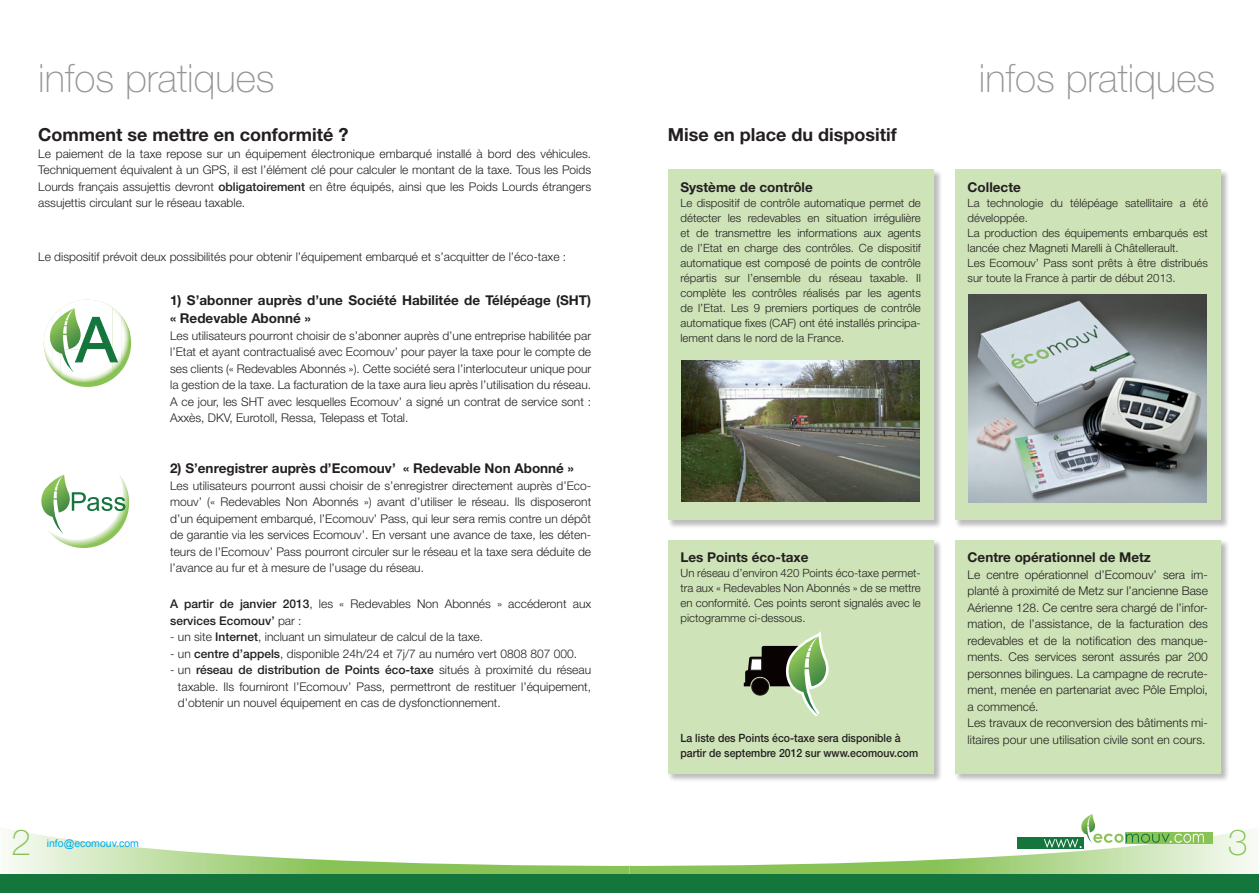
<style>
.page{position:relative;width:1259px;height:893px;background:#fff}
.page>*{position:absolute;margin:0;border:0;box-sizing:border-box;transform-origin:0 0}
.t1{font:100 39px "Helvetica Neue LT Std";color:#939598}
.t2{font:100 36px "Helvetica Neue LT Std";color:#89c356}
.t3{font:700 18px "Helvetica Neue LT Std";color:#231f20}
.t4{font:700 13.5px/18px "Helvetica Neue LT Std";color:#231f20}
.t5{font:300 12px/16.5px "Helvetica Neue LT Std";color:#231f20;text-align:justify}
.t6{font:300 11.4px/15px "Helvetica Neue LT Std";color:#231f20;text-align:justify}
.t7{font:500 11.4px/15px "Helvetica Neue LT Std";color:#231f20;scale:.92 1}
.t8{font:10.5px "Arial";color:#00aeef}
.s1{font-weight:500}
</style>
<div class="page">
<div style="left:629px;top:875px;width:630px;height:18px;background:#14763d"></div>
<div style="left:0;top:875px;width:629px;height:18px;background:#14763d"></div>
<div style="left:954px;top:540px;width:275px;height:243px;background:#231f20;opacity:.3"></div>
<div style="left:955px;top:540px;width:265px;height:234px;background:#cee3b7"></div>
<div style="left:667px;top:169px;width:275px;height:360px;background:#231f20;opacity:.3"></div>
<div style="left:668px;top:169px;width:265px;height:351px;background:#cee3b7"></div>
<div style="left:954px;top:169px;width:275px;height:360px;background:#231f20;opacity:.3"></div>
<div style="left:955px;top:169px;width:265px;height:351px;background:#cee3b7"></div>
<div style="left:667px;top:540px;width:275px;height:243px;background:#231f20;opacity:.3"></div>
<div style="left:668px;top:540px;width:265px;height:234px;background:#cee3b7"></div>
<svg style="left:744px;top:631px;width:84px;height:86px"></svg>
<img style="left:681px;top:361px;width:238px;height:140px">
<img style="left:61px;top:299px;width:52px;height:84px">
<img style="left:112px;top:312px;width:9px;height:61px">
<img style="left:54px;top:372px;width:7px;height:4px">
<img style="left:121px;top:315px;width:9px;height:49px">
<img style="left:44px;top:330px;width:2px;height:27px">
<svg style="left:46px;top:307px;width:72px;height:65px"></svg>
<svg style="left:41px;top:474px;width:89px;height:74px"></svg>
<svg style="left:0;top:814px;width:1259px;height:61px"></svg>
<img style="left:968px;top:295px;width:238px;height:208px">
<h1 class="t1" style="left:38px;top:55px;width:238px">infos pratiques</h1>
<h1 class="t1" style="left:979px;top:55px;width:238px">infos pratiques</h1>
<h3 class="t3" style="left:38px;top:124px;width:312px">Comment se mettre en conformité ?</h3>
<p class="t5" style="left:38px;top:145px;width:554px">Le paiement de la taxe repose sur un équipement électronique embarqué installé à bord des véhicules.<br>Techniquement équivalent à un GPS, il est l’élément clé pour calculer le montant de la taxe. Tous les Poids Lourds français assujettis devront <span class="s1">obligatoirement</span> en être équipés, ainsi que les Poids Lourds étrangers assujettis circulant sur le réseau taxable.</p>
<h3 class="t3" style="left:668px;top:124px;width:230px">Mise en place du dispositif</h3>
<p class="t4" style="left:967px;top:178px;width:55px">Collecte</p>
<p class="t6" style="left:967px;top:195px;width:242px;text-align:left">La technologie du télépéage satellitaire a été développée.<br>La production des équipements embarqués est lancée chez Magneti Marelli à Châtellerault.<br>Les Ecomouv’ Pass sont prêts à être distribués sur toute la France à partir de début 2013.</p>
<p class="t4" style="left:680px;top:178px;width:134px">Système de contrôle</p>
<p class="t6" style="left:680px;top:195px;width:242px">Le dispositif de contrôle automatique permet de détecter les redevables en situation irrégulière et de transmettre les informations aux agents de l’Etat en charge des contrôles. Ce dispositif automatique est composé de points de contrôle répartis sur l’ensemble du réseau taxable. Il complète les contrôles réalisés par les agents de l’Etat. Les 9 premiers portiques de contrôle automatique fixes (CAF) ont été installés principa&shy;lement dans le nord de la France.</p>
<p class="t5" style="left:38px;top:248px;width:529px">Le dispositif prévoit deux possibilités pour obtenir l’équipement embarqué et s’acquitter de l’éco-taxe :</p>
<p class="t4" style="left:170px;top:291px;width:422px">1) S’abonner auprès d’une Société Habilitée de Télépéage (SHT) « Redevable Abonné »</p>
<p class="t5" style="left:170px;top:327px;width:422px">Les utilisateurs pourront choisir de s’abonner auprès d’une entreprise habilitée par l’Etat et ayant contractualisé avec Ecomouv’ pour payer la taxe pour le compte de ses clients (« Redevables Abonnés »). Cette société sera l’interlocuteur unique pour la gestion de la taxe. La facturation de la taxe aura lieu après l’utilisation du réseau.<br>A ce jour, les SHT avec lesquelles Ecomouv’ a signé un contrat de service sont :<br>Axxès, DKV, Eurotoll, Ressa, Telepass et Total.</p>
<p class="t4" style="left:170px;top:459px;width:405px">2) S’enregistrer auprès d’Ecomouv’ « Redevable Non Abonné »</p>
<p class="t5" style="left:170px;top:477px;width:422px">Les utilisateurs pourront aussi choisir de s’enregistrer directement auprès d’Eco&shy;mouv’ (« Redevables Non Abonnés ») avant d’utiliser le réseau. Ils disposeront d’un équipement embarqué, l’Ecomouv’ Pass, qui leur sera remis contre un dépôt de garantie via les services Ecomouv’. En versant une avance de taxe, les déten&shy;teurs de l’Ecomouv’ Pass pourront circuler sur le réseau et la taxe sera déduite de l’avance au fur et à mesure de l’usage du réseau.</p>
<p class="t4" style="left:967px;top:548px;width:185px">Centre opérationnel de Metz</p>
<p class="t5" style="left:967px;top:566px;width:242px;text-align:left">Le centre opérationnel d’Ecomouv’ sera im&shy;planté à proximité de Metz sur l’ancienne Base Aérienne 128. Ce centre sera chargé de l’infor&shy;mation, de l’assistance, de la facturation des redevables et de la notification des manque&shy;ments. Ces services seront assurés par 200 personnes bilingues. La campagne de recrute&shy;ment, menée en partenariat avec Pôle Emploi, a commencé.<br>Les travaux de reconversion des bâtiments mi&shy;litaires pour une utilisation civile sont en cours.</p>
<p class="t4" style="left:680px;top:548px;width:129px">Les Points éco-taxe</p>
<p class="t6" style="left:680px;top:566px;width:242px">Un réseau d’environ 420 Points éco-taxe permet&shy;tra aux « Redevables Non Abonnés » de se mettre en conformité. Ces points seront signalés avec le pictogramme ci-dessous.</p>
<p class="t5" style="left:170px;top:595px;width:422px"><span class="s1">A partir de janvier 2013</span>, les « Redevables Non Abonnés » accéderont aux <span class="s1">services Ecomouv’</span> par :</p>
<p class="t5" style="left:170px;top:628px;width:314px">- un site <span class="s1">Internet</span>, incluant un simulateur de calcul de la taxe.</p>
<p class="t5" style="left:170px;top:645px;width:408px">- un <span class="s1">centre d’appels</span>, disponible 24h/24 et 7j/7 au numéro vert 0808 807 000.</p>
<p class="t5" style="left:178px;top:661px;width:415px;text-indent:-8px">- un <span class="s1">réseau de distribution de Points éco-taxe</span> situés à proximité du réseau taxable. Ils fourniront l’Ecomouv’ Pass, permettront de restituer l’équipement, d’obtenir un nouvel équipement en cas de dysfonctionnement.</p>
<p class="t7" style="left:680px;top:731px;width:260px">La liste des Points éco-taxe sera disponible à partir de septembre 2012 sur www.ecomouv.com</p>
<h2 class="t2" style="left:11px;top:821px;width:22px">2</h2>
<h2 class="t2" style="left:1227px;top:821px;width:22px">3</h2>
<p class="t8" style="left:47px;top:836px;width:94px">info@ecomouv.com</p>
</div>
